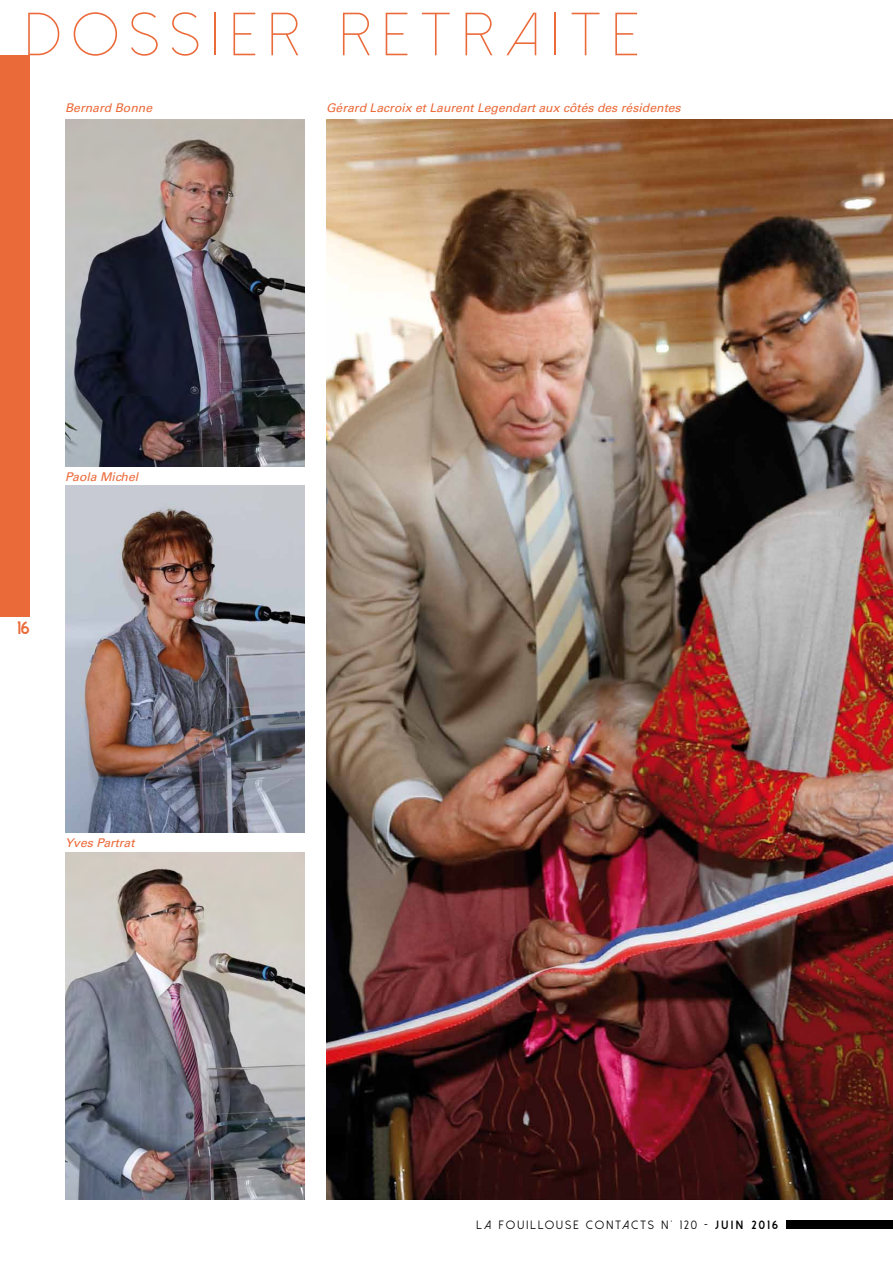
<style>
.page{position:relative;width:893px;height:1263px;background:#fff}
.page>*{position:absolute;margin:0;border:0;box-sizing:border-box;transform-origin:0 0}
.t1{font:300 60.75px "Dolce Vita";letter-spacing:.2em;color:#eb6a39}
.t2{font:800 18px "Dolce Vita";color:#eb6a39}
.t3{font:italic 12px "Univers";color:#eb6a39}
.t4{font:12px "Dolce Vita";letter-spacing:.2em;color:#000}
.s1{font-weight:800}
</style>
<div class="page">
<div style="left:0;top:55px;width:30px;height:562px;background:#eb6a39"></div>
<div style="left:787px;top:1220px;width:106px;height:9px;background:#000"></div>
<img style="left:326px;top:119px;width:567px;height:1080px">
<img style="left:65px;top:852px;width:240px;height:347px">
<img style="left:65px;top:485px;width:240px;height:348px">
<img style="left:65px;top:119px;width:240px;height:347px">
<h1 class="t1" style="left:26px;top:4px;width:614px">DOSSIER RETRAITE</h1>
<p class="t3" style="left:65px;top:101px;width:89px">Bernard Bonne</p>
<p class="t3" style="left:326px;top:101px;width:356px">Gérard Lacroix et Laurent Legendart aux côtés des résidentes</p>
<p class="t3" style="left:65px;top:470px;width:75px">Paola Michel</p>
<h2 class="t2" style="left:17px;top:618px;width:14px">16</h2>
<p class="t3" style="left:65px;top:836px;width:71px">Yves Partrat</p>
<p class="t4" style="left:476px;top:1219px;width:303px">LA FOUILLOUSE CONTACTS N° 120 - <span class="s1">juin 2016</span></p>
</div>
